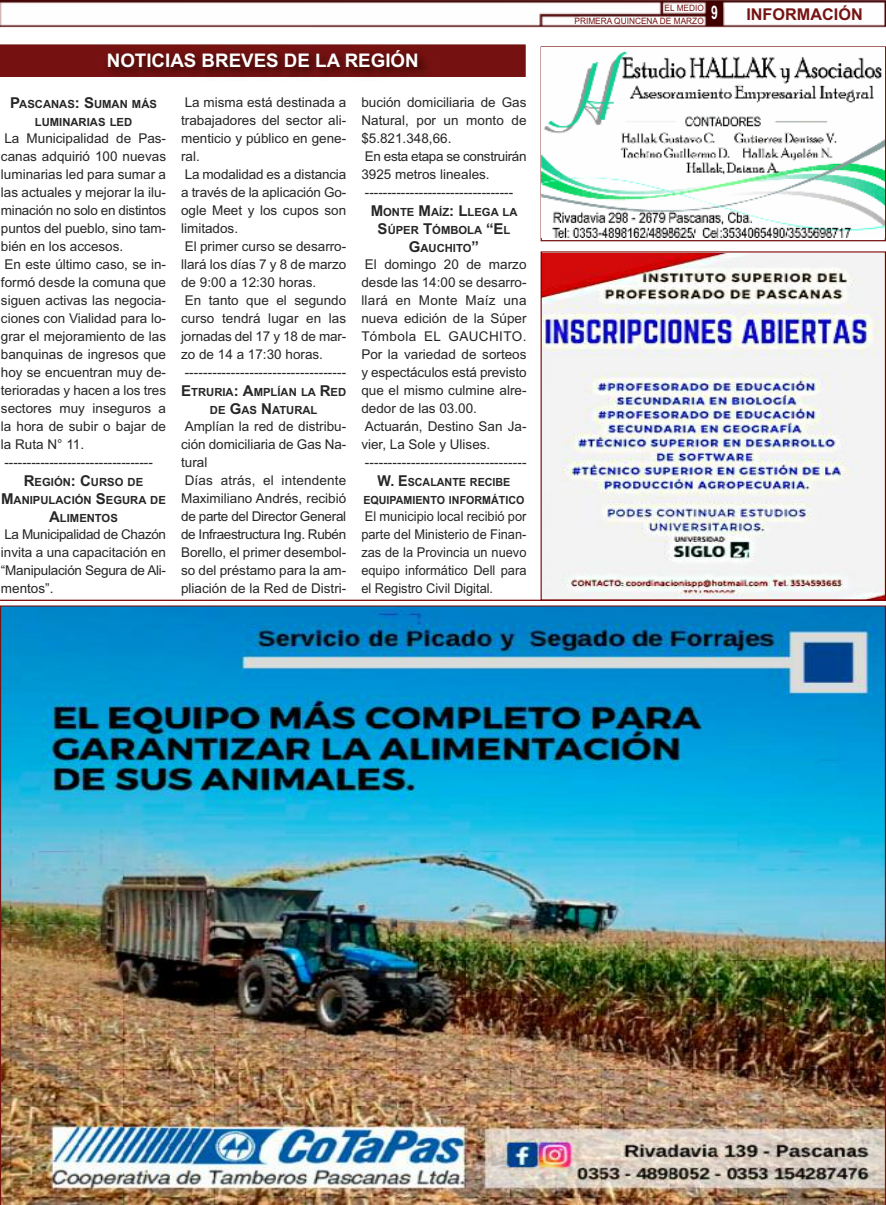
<style>
.page{position:relative;width:886px;height:1205px;background:#fff}
.page>*{position:absolute;margin:0;border:0;box-sizing:border-box;transform-origin:0 0}
.t1{font:700 18.75px "Arial";color:#fff}
.t2{font:700 16.25px "Arial";color:#761313}
.t3{font:13.5px/18px "Arial";color:#272627}
.t4{font:13.5px/18px "Arial";color:#272627;text-align:justify;scale:.95 1}
.t5{font:700 11.25px/18px "Arial";color:#272627;text-align:center}
.t6{font:700 11.25px/18px "Arial";color:#272627;text-align:center;scale:.95 1}
.t7{font:8.75px/13.1px "Arial";color:#761313;scale:.95 1}
.s1{font-size:15px}
</style>
<div class="page">
<img style="left:0;top:0;width:886px;height:27px">
<img style="left:0;top:605px;width:886px;height:600px">
<hr style="left:0;top:600px;width:886px;height:1px;background:#7a0000">
<img style="left:0;top:44px;width:526px;height:33px">
<img style="left:0;top:45px;width:525px;height:32px">
<img style="left:542px;top:253px;width:342px;height:345px">
<div style="left:540px;top:251px;width:346px;height:349px;border:1px solid #7a0000"></div>
<div style="left:540px;top:46px;width:346px;height:195px;border:1px solid #761313"></div>
<img style="left:542px;top:48px;width:343px;height:189px">
<h1 class="t1" style="left:107px;top:49px;width:313px">NOTICIAS BREVES DE LA REGIÓN</h1>
<p class="t5" style="left:10px;top:95px;width:148px"><span class="s1">P</span>ASCANAS<span class="s1">: S</span>UMAN MÁS<br>LUMINARIAS LED</p>
<p class="t3" style="left:1px;top:129px;width:167px">La Municipalidad de Pas&shy;canas adquirió 100 nuevas luminarias led para sumar a las actuales y mejorar la ilu&shy;minación no solo en distintos puntos del pueblo, sino tam&shy;bién en los accesos.<br>En este último caso, se in&shy;formó desde la comuna que siguen activas las negocia&shy;ciones con Vialidad para lo&shy;grar el mejoramiento de las banquinas de ingresos que hoy se encuentran muy de&shy;terioradas y hacen a los tres sectores muy inseguros a la hora de subir o bajar de la Ruta N° 11. ---------------------------------</p>
<p class="t5" style="left:1px;top:473px;width:166px"><span class="s1">R</span>EGIÓN<span class="s1">: C</span>URSO DE<br><span class="s1">M</span>ANIPULACIÓN <span class="s1">S</span>EGURA DE<br><span class="s1">A</span>LIMENTOS</p>
<p class="t3" style="left:1px;top:525px;width:167px;text-align:justify">La Municipalidad de Chazón invita a una capacitación en “Manipulación Segura de Ali&shy;mentos”.</p>
<p class="t3" style="left:361px;top:93px;width:167px">bución domiciliaria de Gas<br>Natural, por un monto de $5.821.348,66.<br>En esta etapa se construirán<br>3925 metros lineales. ---------------------------------</p>
<p class="t5" style="left:371px;top:203px;width:148px"><span class="s1">M</span>ONTE <span class="s1">M</span>AÍZ<span class="s1">: L</span>LEGA LA<br><span class="s1">S</span>ÚPER <span class="s1">T</span>ÓMBOLA <span class="s1">“E</span>L<br><span class="s1">G</span>AUCHITO<span class="s1">”</span></p>
<p class="t3" style="left:361px;top:255px;width:167px">El domingo 20 de marzo desde las 14:00 se desarro&shy;llará en Monte Maíz una nueva edición de la Súper<br>Tómbola EL GAUCHITO.<br>Por la variedad de sorteos y espectáculos está previsto que el mismo culmine alre&shy;dedor de las 03.00.<br>Actuarán, Destino San Ja&shy;vier, La Sole y Ulises. -----------------------------------</p>
<p class="t6" style="left:363px;top:473px;width:171px"><span class="s1">W. E</span>SCALANTE RECIBE<br>EQUIPAMIENTO INFORMÁTICO</p>
<p class="t4" style="left:361px;top:507px;width:175px">El municipio local recibió por parte del Ministerio de Finan&shy;zas de la Provincia un nuevo equipo informático Dell para el Registro Civil Digital.</p>
<p class="t3" style="left:181px;top:93px;width:167px">La misma está destinada a trabajadores del sector ali&shy;menticio y público en gene&shy;ral.<br>La modalidad es a distancia a través de la aplicación Go&shy;ogle Meet y los cupos son limitados.<br>El primer curso se desarro&shy;llará los días 7 y 8 de marzo de 9:00 a 12:30 horas.<br>En tanto que el segundo curso tendrá lugar en las jornadas del 17 y 18 de mar&shy;zo de 14 a 17:30 horas. -----------------------------------</p>
<p class="t5" style="left:181px;top:383px;width:166px"><span class="s1">E</span>TRURIA<span class="s1">: A</span>MPLÍAN LA <span class="s1">R</span>ED<br>DE <span class="s1">G</span>AS <span class="s1">N</span>ATURAL</p>
<p class="t3" style="left:181px;top:417px;width:167px">Amplían la red de distribu&shy;ción domiciliaria de Gas Na&shy;tural<br>Días atrás, el intendente<br>Maximiliano Andrés, recibió de parte del Director General de Infraestructura Ing. Rubén<br>Borello, el primer desembol&shy;so del préstamo para la am&shy;pliación de la Red de Distri-</p>
<p class="t7" style="left:574px;top:2px;width:152px;text-indent:90px">EL MEDIO<br>PRIMERA QUINCENA DE MARZO <sup>9</sup></p>
<p class="t2" style="left:746px;top:5px;width:118px">INFORMACIÓN</p>
</div>
